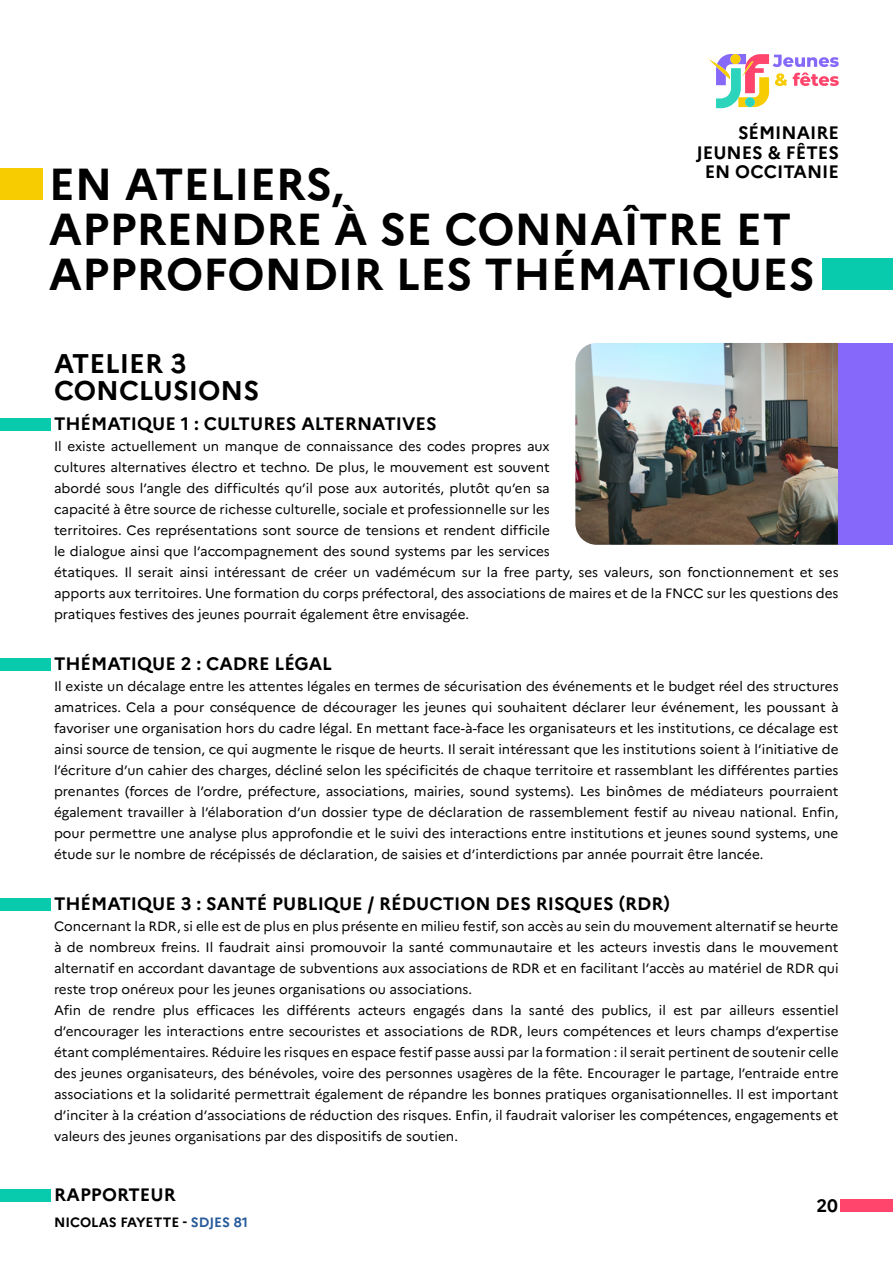
<style>
.page{position:relative;width:893px;height:1263px;background:#fff}
.page>*{position:absolute;margin:0;border:0;box-sizing:border-box;transform-origin:0 0}
.t1{font:700 44.85px/44.8px "Marianne";color:#000}
.t2{font:700 27px/27px "Marianne";color:#000}
.t3{font:700 18px/19.5px "Marianne";color:#000;text-align:right}
.t4{font:13.5px/21px "Marianne";color:#000}
.t5{font:700 13.5px "Marianne";color:#000}
.s1{color:#275b9b}
</style>
<div class="page">
<svg style="left:709px;top:54px;width:130px;height:54px"></svg>
<div style="left:840px;top:1199px;width:53px;height:13px;background:#ff456b"></div>
<div style="left:0;top:169px;width:43px;height:31px;background:#f7cc01"></div>
<div style="left:0;top:418px;width:51px;height:12px;background:#08cbad"></div>
<div style="left:0;top:658px;width:51px;height:12px;background:#08cbad"></div>
<div style="left:0;top:898px;width:51px;height:12px;background:#08cbad"></div>
<div style="left:0;top:1189px;width:51px;height:12px;background:#08cbad"></div>
<div style="left:822px;top:259px;width:71px;height:31px;background:#08cbad"></div>
<img style="left:575px;top:343px;width:263px;height:202px">
<div style="left:838px;top:343px;width:54px;height:202px;background:#8668fa"></div>
<h3 class="t3" style="left:696px;top:122px;width:144px">SÉMINAIRE<br>JEUNES &amp; FÊTES<br>EN OCCITANIE</h3>
<h1 class="t1" style="left:49px;top:158px;width:767px">EN ATELIERS,<br>APPRENDRE À SE CONNAÎTRE ET<br>APPROFONDIR LES THÉMATIQUES</h1>
<h2 class="t2" style="left:54px;top:348px;width:207px">ATELIER 3<br>CONCLUSIONS</h2>
<h3 class="t3" style="left:54px;top:413px;width:384px">THÉMATIQUE 1 : CULTURES ALTERNATIVES</h3>
<p class="t4" style="left:54px;top:435px;width:786px">Il existe actuellement un manque de connaissance des codes propres aux<br>cultures alternatives électro et techno. De plus, le mouvement est souvent<br>abordé sous l’angle des difficultés qu’il pose aux autorités, plutôt qu’en sa<br>capacité à être source de richesse culturelle, sociale et professionnelle sur les<br>territoires. Ces représentations sont source de tensions et rendent difficile<br>le dialogue ainsi que l’accompagnement des sound systems par les services<br>étatiques. Il serait ainsi intéressant de créer un vadémécum sur la free party, ses valeurs, son fonctionnement et ses apports aux territoires. Une formation du corps préfectoral, des associations de maires et de la FNCC sur les questions des pratiques festives des jeunes pourrait également être envisagée.</p>
<h3 class="t3" style="left:54px;top:653px;width:280px">THÉMATIQUE 2 : CADRE LÉGAL</h3>
<p class="t4" style="left:54px;top:675px;width:786px;text-align:justify">Il existe un décalage entre les attentes légales en termes de sécurisation des événements et le budget réel des structures amatrices. Cela a pour conséquence de décourager les jeunes qui souhaitent déclarer leur événement, les poussant à favoriser une organisation hors du cadre légal. En mettant face-à-face les organisateurs et les institutions, ce décalage est ainsi source de tension, ce qui augmente le risque de heurts. Il serait intéressant que les institutions soient à l’initiative de l’écriture d’un cahier des charges, décliné selon les spécificités de chaque territoire et rassemblant les différentes parties prenantes (forces de l’ordre, préfecture, associations, mairies, sound systems). Les binômes de médiateurs pourraient également travailler à l’élaboration d’un dossier type de déclaration de rassemblement festif au niveau national. Enfin, pour permettre une analyse plus approfondie et le suivi des interactions entre institutions et jeunes sound systems, une étude sur le nombre de récépissés de déclaration, de saisies et d’interdictions par année pourrait être lancée.</p>
<h3 class="t3" style="left:54px;top:893px;width:618px">THÉMATIQUE 3 : SANTÉ PUBLIQUE / RÉDUCTION DES RISQUES (RDR)</h3>
<p class="t4" style="left:54px;top:915px;width:786px">Concernant la RDR, si elle est de plus en plus présente en milieu festif, son accès au sein du mouvement alternatif se heurte à de nombreux freins. Il faudrait ainsi promouvoir la santé communautaire et les acteurs investis dans le mouvement alternatif en accordant davantage de subventions aux associations de RDR et en facilitant l’accès au matériel de RDR qui reste trop onéreux pour les jeunes organisations ou associations.<br>Afin de rendre plus efficaces les différents acteurs engagés dans la santé des publics, il est par ailleurs essentiel d’encourager les interactions entre secouristes et associations de RDR, leurs compétences et leurs champs d’expertise étant complémentaires. Réduire les risques en espace festif passe aussi par la formation : il serait pertinent de soutenir celle des jeunes organisateurs, des bénévoles, voire des personnes usagères de la fête. Encourager le partage, l’entraide entre associations et la solidarité permettrait également de répandre les bonnes pratiques organisationnelles. Il est important d’inciter à la création d’associations de réduction des risques. Enfin, il faudrait valoriser les compétences, engagements et valeurs des jeunes organisations par des dispositifs de soutien.</p>
<h3 class="t3" style="left:54px;top:1184px;width:123px">RAPPORTEUR</h3>
<p class="t5" style="left:54px;top:1211px;width:195px">NICOLAS FAYETTE - <span class="s1">SDJES 81</span></p>
<h3 class="t3" style="left:816px;top:1194px;width:23px">20</h3>
</div>
